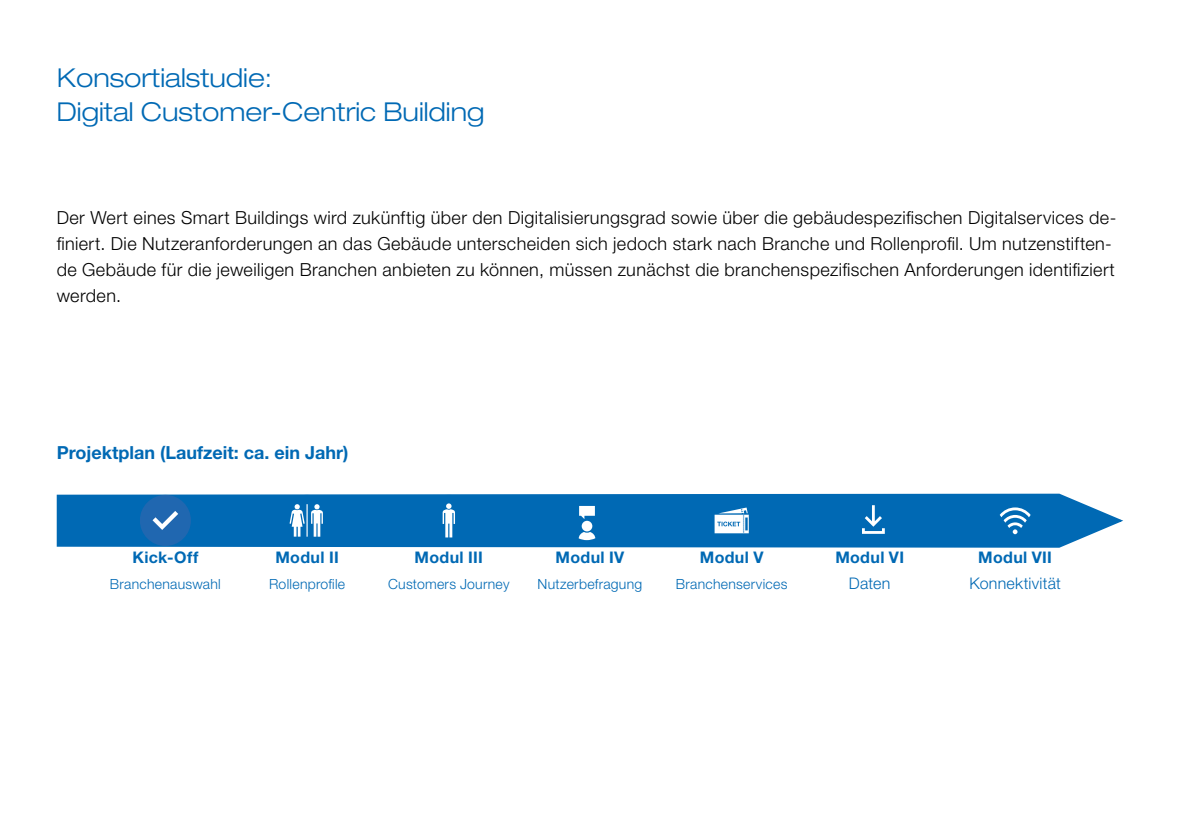
<style>
.page{position:relative;width:1180px;height:840px;background:#fff}
.page>*{position:absolute;margin:0;border:0;box-sizing:border-box;transform-origin:0 0}
.t1{font:300 expanded 26px/34px "Helvetica Neue LT Std";color:#0069b4}
.t2{font:300 18px/26px "Helvetica Neue LT Std";letter-spacing:.02em;color:#000}
.t3{font:700 18px "Helvetica Neue LT Std";color:#0069b4}
.t4{font:700 16px "Helvetica Neue LT Std";letter-spacing:.02em;color:#0069b4}
.t5{font:300 16px "Helvetica Neue LT Std";letter-spacing:.015em;color:#0069b4}
.t6{font:300 14px "Helvetica Neue LT Std";letter-spacing:.02em;color:#0069b4}
</style>
<div class="page">
<svg style="left:56px;top:493px;width:1067px;height:55px;background:#1575ba"></svg>
<div style="left:140px;top:494px;width:50px;height:51px;background:#2067b0;border-radius:50%"></div>
<svg style="left:152px;top:511px;width:26px;height:18px"></svg>
<div style="left:282px;top:494px;width:50px;height:51px;background:#0069b4;border-radius:50%"></div>
<svg style="left:289px;top:504px;width:34px;height:32px"></svg>
<div style="left:424px;top:494px;width:49px;height:51px;background:#0069b4;border-radius:50%"></div>
<svg style="left:442px;top:503px;width:13px;height:34px"></svg>
<div style="left:565px;top:497px;width:43px;height:45px;background:#0069b4;border-radius:50%"></div>
<svg style="left:578px;top:531px;width:17px;height:9px"></svg>
<svg style="left:581px;top:520px;width:11px;height:11px"></svg>
<svg style="left:579px;top:505px;width:16px;height:14px"></svg>
<div style="left:707px;top:494px;width:49px;height:51px;background:#0069b4;border-radius:50%"></div>
<svg style="left:714px;top:507px;width:34px;height:26px"></svg>
<div style="left:848px;top:494px;width:49px;height:51px;background:#0069b4;border-radius:50%"></div>
<svg style="left:862px;top:505px;width:22px;height:28px"></svg>
<div style="left:990px;top:494px;width:49px;height:51px;background:#0069b4;border-radius:50%"></div>
<svg style="left:999px;top:507px;width:31px;height:27px"></svg>
<h1 class="t1" style="left:57px;top:60px;width:429px">Konsortialstudie:<br>Digital Customer-Centric Building</h1>
<p class="t2" style="left:57px;top:204px;width:1060px">Der Wert eines Smart Buildings wird zukünftig über den Digitalisierungsgrad sowie über die gebäudespezifischen Digitalservices de&shy;finiert. Die Nutzeranforderungen an das Gebäude unterscheiden sich jedoch stark nach Branche und Rollenprofil. Um nutzenstiften&shy;de Gebäude für die jeweiligen Branchen anbieten zu können, müssen zunächst die branchenspezifischen Anforderungen identifiziert werden.</p>
<p class="t3" style="left:57px;top:440px;width:293px">Projektplan (Laufzeit: ca. ein Jahr)</p>
<p class="t4" style="left:132px;top:546px;width:68px">Kick-Off</p>
<p class="t6" style="left:110px;top:574px;width:112px">Branchenauswahl</p>
<p class="t4" style="left:275px;top:546px;width:65px">Modul II</p>
<p class="t6" style="left:269px;top:574px;width:78px">Rollenprofile</p>
<p class="t4" style="left:414px;top:546px;width:70px">Modul III</p>
<p class="t6" style="left:388px;top:574px;width:123px">Customers Journey</p>
<p class="t4" style="left:555px;top:546px;width:70px">Modul IV</p>
<p class="t6" style="left:537px;top:574px;width:106px">Nutzerbefragung</p>
<p class="t4" style="left:699px;top:546px;width:65px">Modul V</p>
<p class="t6" style="left:675px;top:574px;width:113px">Branchenservices</p>
<p class="t4" style="left:835px;top:546px;width:70px">Modul VI</p>
<p class="t5" style="left:848px;top:573px;width:43px">Daten</p>
<p class="t4" style="left:978px;top:546px;width:75px">Modul VII</p>
<p class="t5" style="left:969px;top:573px;width:93px">Konnektivität</p>
</div>
